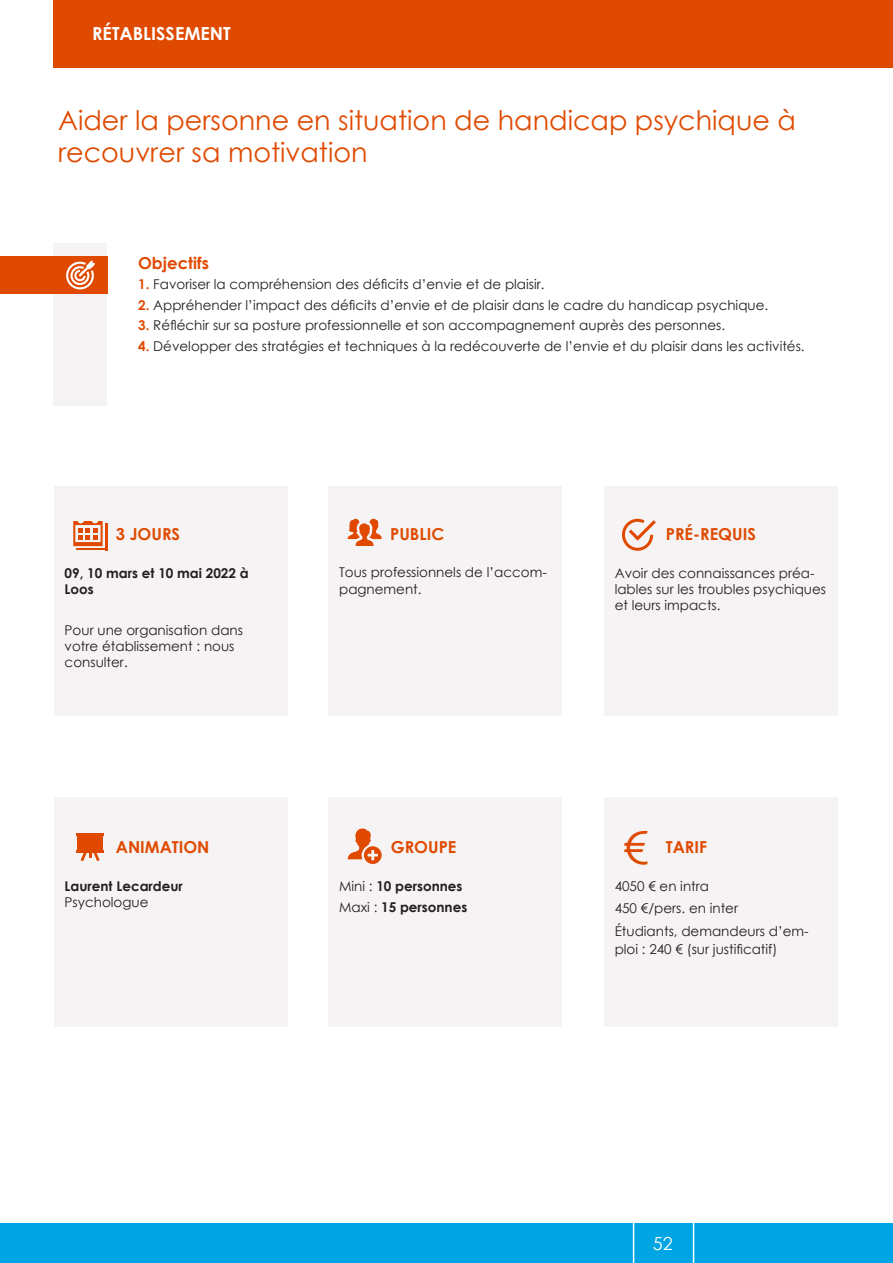
<style>
.page{position:relative;width:893px;height:1263px;background:#fff}
.page>*{position:absolute;margin:0;border:0;box-sizing:border-box;transform-origin:0 0}
.Som_niv_2_conduite{font:45px "Century Gothic";color:#e04a00}
.Som_niv_2_conduite-2{font:27px/32.4px "Century Gothic";color:#e04a00}
.Som_niv_2_conduite-3{font:700 18px "Century Gothic";color:#fff}
.t1{font:18px "Century Gothic";color:#fff}
.Som_niv_2_conduite-4{font:700 16.5px "Century Gothic";color:#e04a00}
.Som_niv_2_conduite-5{font:13.5px/16.2px "Century Gothic";color:#231f20}
.Som_niv_2_conduite-6{font:700 13.5px/16.2px "Century Gothic";color:#231f20}
.s1{font-weight:700;color:#e04a00}
.s2{font-weight:400}
</style>
<div class="page">
<div style="left:0;top:1224px;width:893px;height:39px;background:#00a5e4"></div>
<hr style="left:633px;top:1215px;width:1px;height:48px;background:#fff">
<hr style="left:693px;top:1219px;width:1px;height:44px;background:#fff">
<div style="left:54px;top:0;width:839px;height:67px;background:#e04a00"></div>
<div style="left:54px;top:243px;width:53px;height:162px;background:#f6f3f4"></div>
<div style="left:0;top:256px;width:107px;height:38px;background:#e04a00"></div>
<div style="left:328px;top:486px;width:234px;height:230px;background:#f6f3f4"></div>
<div style="left:604px;top:486px;width:234px;height:230px;background:#f6f3f4"></div>
<div style="left:54px;top:797px;width:234px;height:229px;background:#f6f3f4"></div>
<div style="left:328px;top:797px;width:234px;height:229px;background:#f6f3f4"></div>
<div style="left:604px;top:797px;width:234px;height:229px;background:#f6f3f4"></div>
<div style="left:54px;top:486px;width:234px;height:230px;background:#f6f3f4"></div>
<svg style="left:348px;top:518px;width:34px;height:28px"></svg>
<hr style="left:76px;top:833px;width:28px;height:3px;background:#e04a00">
<hr style="left:76px;top:850px;width:28px;height:2px;background:#e04a00">
<div style="left:78px;top:835px;width:25px;height:15px;background:#e04a00"></div>
<svg style="left:81px;top:852px;width:19px;height:9px"></svg>
<svg style="left:622px;top:518px;width:34px;height:33px"></svg>
<svg style="left:347px;top:828px;width:35px;height:36px"></svg>
<hr style="left:105px;top:523px;width:2px;height:27px;background:#e04a00">
<hr style="left:76px;top:548px;width:31px;height:2px;background:#e04a00">
<svg style="left:73px;top:521px;width:30px;height:25px"></svg>
<svg style="left:66px;top:260px;width:29px;height:30px"></svg>
<p class="Som_niv_2_conduite-3" style="left:92px;top:20px;width:140px">RÉTABLISSEMENT</p>
<p class="Som_niv_2_conduite-2" style="left:58px;top:103px;width:739px">Aider la personne en situation de handicap psychique à recouvrer sa motivation</p>
<p class="Som_niv_2_conduite-4" style="left:138px;top:250px;width:72px">Objectifs</p>
<p class="Som_niv_2_conduite-5" style="left:138px;top:276px;width:408px"><span class="s1">1.</span> Favoriser la compréhension des déficits d’envie et de plaisir.</p>
<p class="Som_niv_2_conduite-5" style="left:138px;top:296px;width:632px"><span class="s1">2.</span> Appréhender l’impact des déficits d’envie et de plaisir dans le cadre du handicap psychique.</p>
<p class="Som_niv_2_conduite-5" style="left:138px;top:317px;width:588px"><span class="s1">3.</span> Réfléchir sur sa posture professionnelle et son accompagnement auprès des personnes.</p>
<p class="Som_niv_2_conduite-5" style="left:138px;top:337px;width:668px"><span class="s1">4.</span> Développer des stratégies et techniques à la redécouverte de l’envie et du plaisir dans les activités.</p>
<p class="Som_niv_2_conduite-4" style="left:116px;top:521px;width:66px">3 JOURS</p>
<p class="Som_niv_2_conduite-6" style="left:65px;top:564px;width:186px">09, 10 mars et 10 mai 2022 à<br>Loos</p>
<p class="Som_niv_2_conduite-5" style="left:65px;top:621px;width:180px">Pour une organisation dans votre établissement : nous consulter.</p>
<p class="Som_niv_2_conduite-4" style="left:390px;top:521px;width:56px">PUBLIC</p>
<p class="Som_niv_2_conduite-4" style="left:666px;top:521px;width:92px">PRÉ-REQUIS</p>
<p class="Som_niv_2_conduite-5" style="left:339px;top:564px;width:209px">Tous professionnels de l’accom&shy;pagnement.</p>
<p class="Som_niv_2_conduite-5" style="left:615px;top:565px;width:213px">Avoir des connaissances préa&shy;lables sur les troubles psychiques et leurs impacts.</p>
<p class="Som_niv_2_conduite" style="left:623px;top:816px;width:26px">€</p>
<p class="Som_niv_2_conduite-4" style="left:116px;top:835px;width:95px">ANIMATION</p>
<p class="Som_niv_2_conduite-4" style="left:391px;top:835px;width:67px">GROUPE</p>
<p class="Som_niv_2_conduite-4" style="left:666px;top:835px;width:43px">TARIF</p>
<p class="Som_niv_2_conduite-6" style="left:65px;top:877px;width:120px">Laurent Lecardeur<br><span class="s2">Psychologue</span></p>
<p class="Som_niv_2_conduite-6" style="left:339px;top:877px;width:125px"><span class="s2">Mini :</span> 10 personnes</p>
<p class="Som_niv_2_conduite-6" style="left:339px;top:898px;width:130px"><span class="s2">Maxi :</span> 15 personnes</p>
<p class="Som_niv_2_conduite-5" style="left:615px;top:878px;width:96px">4050 € en intra</p>
<p class="Som_niv_2_conduite-5" style="left:615px;top:900px;width:125px">450 €/pers. en inter</p>
<p class="Som_niv_2_conduite-5" style="left:615px;top:921px;width:196px;line-height:18px">Étudiants, demandeurs d’em&shy;ploi : 240 € (sur justificatif)</p>
<h3 class="t1" style="left:653px;top:1231px;width:21px">52</h3>
</div>
